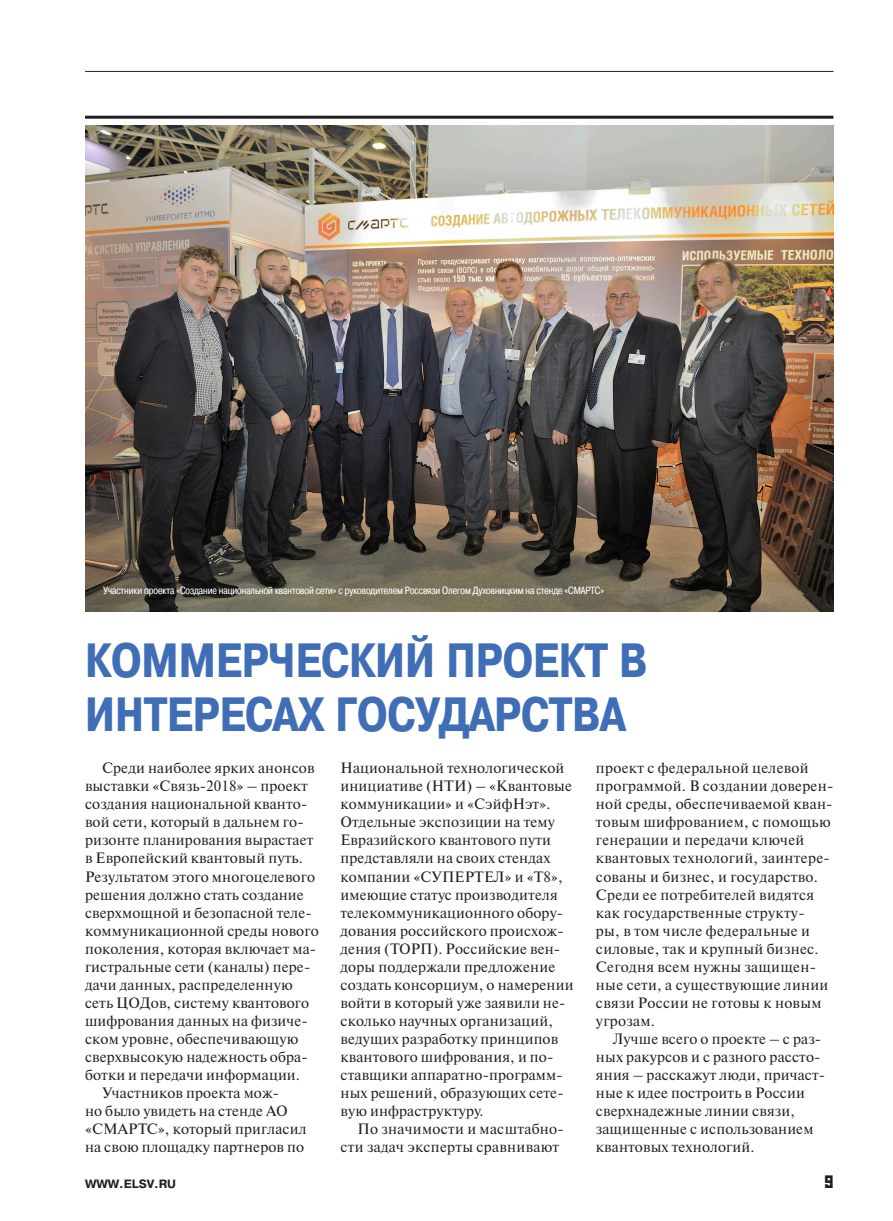
<style>
.page{position:relative;width:893px;height:1221px;background:#fff}
.page>*{position:absolute;margin:0;border:0;box-sizing:border-box;transform-origin:0 0}
.ES_News_Zag_big{font:700 48px/54px "Pragmatica Cond C";color:#406eb6}
.t1{font:18px "Stenberg C";color:#231f20}
.ES_Nauka_Baza{font:15px/18px "Newton C";letter-spacing:.01em;color:#231f20}
.t2{font:700 12px "Pragmatica C";color:#231f20}
.ES_Podpis_Foto_small{font:10.5px "Pragmatica Cond C";color:#fff}
</style>
<div class="page">
<hr style="left:85px;top:71px;width:748px;height:1px;background:#231f20">
<hr style="left:85px;top:116px;width:748px;height:3px;background:#231f20">
<img style="left:85px;top:125px;width:748px;height:486px">
<p class="ES_Podpis_Foto_small" style="left:104px;top:584px;width:502px">Участники проекта «Создание национальной квантовой сети» с руководителем Россвязи Олегом Духовницким на стенде «СМАРТС»</p>
<p class="ES_News_Zag_big" style="left:85px;top:634px;width:564px">КОММЕРЧЕСКИЙ ПРОЕКТ В<br>ИНТЕРЕСАХ ГОСУДАРСТВА</p>
<p class="ES_Nauka_Baza" style="left:85px;top:759px;width:235px;text-indent:17px">Среди наиболее ярких анонсов выставки «Связь-2018» – проект создания национальной кванто&shy;вой сети, который в дальнем го&shy;ризонте планирования вырастает в Европейский квантовый путь.<br>Результатом этого многоцелевого решения должно стать создание сверхмощной и безопасной теле&shy;коммуникационной среды нового поколения, которая включает ма&shy;гистральные сети (каналы) пере&shy;дачи данных, распределенную сеть ЦОДов, систему квантового шифрования данных на физиче&shy;ском уровне, обеспечивающую сверхвысокую надежность обра&shy;ботки и передачи информации.</p>
<p class="ES_Nauka_Baza" style="left:85px;top:1083px;width:223px;text-indent:17px">Участников проекта мож-<br>но было увидеть на стенде АО «СМАРТС», который пригласил на свою площадку партнеров по</p>
<p class="ES_Nauka_Baza" style="left:340px;top:759px;width:234px">Национальной технологической инициативе (НТИ) – «Квантовые коммуникации» и «СэйфНэт».<br>Отдельные экспозиции на тему<br>Евразийского квантового пути представляли на своих стендах компании «СУПЕРТЕЛ» и «Т8», имеющие статус производителя телекоммуникационного обору&shy;дования российского происхож&shy;дения (ТОРП). Российские вен&shy;доры поддержали предложение создать консорциум, о намерении войти в который уже заявили не&shy;сколько научных организаций, ведущих разработку принципов квантового шифрования, и по&shy;ставщики аппаратно-программ&shy;ных решений, образующих сете&shy;вую инфраструктуру.</p>
<p class="ES_Nauka_Baza" style="left:340px;top:1119px;width:225px;text-indent:17px">По значимости и масштабно&shy;сти задач эксперты сравнивают</p>
<p class="ES_Nauka_Baza" style="left:596px;top:759px;width:239px">проект с федеральной целевой программой. В создании доверен&shy;ной среды, обеспечиваемой кван&shy;товым шифрованием, с помощью генерации и передачи ключей квантовых технологий, заинтере&shy;сованы и бизнес, и государство.<br>Среди ее потребителей видятся как государственные структу-<br>ры, в том числе федеральные и силовые, так и крупный бизнес.<br>Сегодня всем нужны защищен&shy;ные сети, а существующие линии связи России не готовы к новым угрозам.</p>
<p class="ES_Nauka_Baza" style="left:596px;top:1029px;width:231px;text-indent:17px">Лучше всего о проекте – с раз&shy;ных ракурсов и с разного рассто&shy;яния – расскажут люди, причаст&shy;ные к идее построить в России сверхнадежные линии связи, защищенные с использованием квантовых технологий.</p>
<p class="t2" style="left:85px;top:1176px;width:93px">WWW.ELSV.RU</p>
<p class="t1" style="left:824px;top:1171px;width:10px">9</p>
</div>
